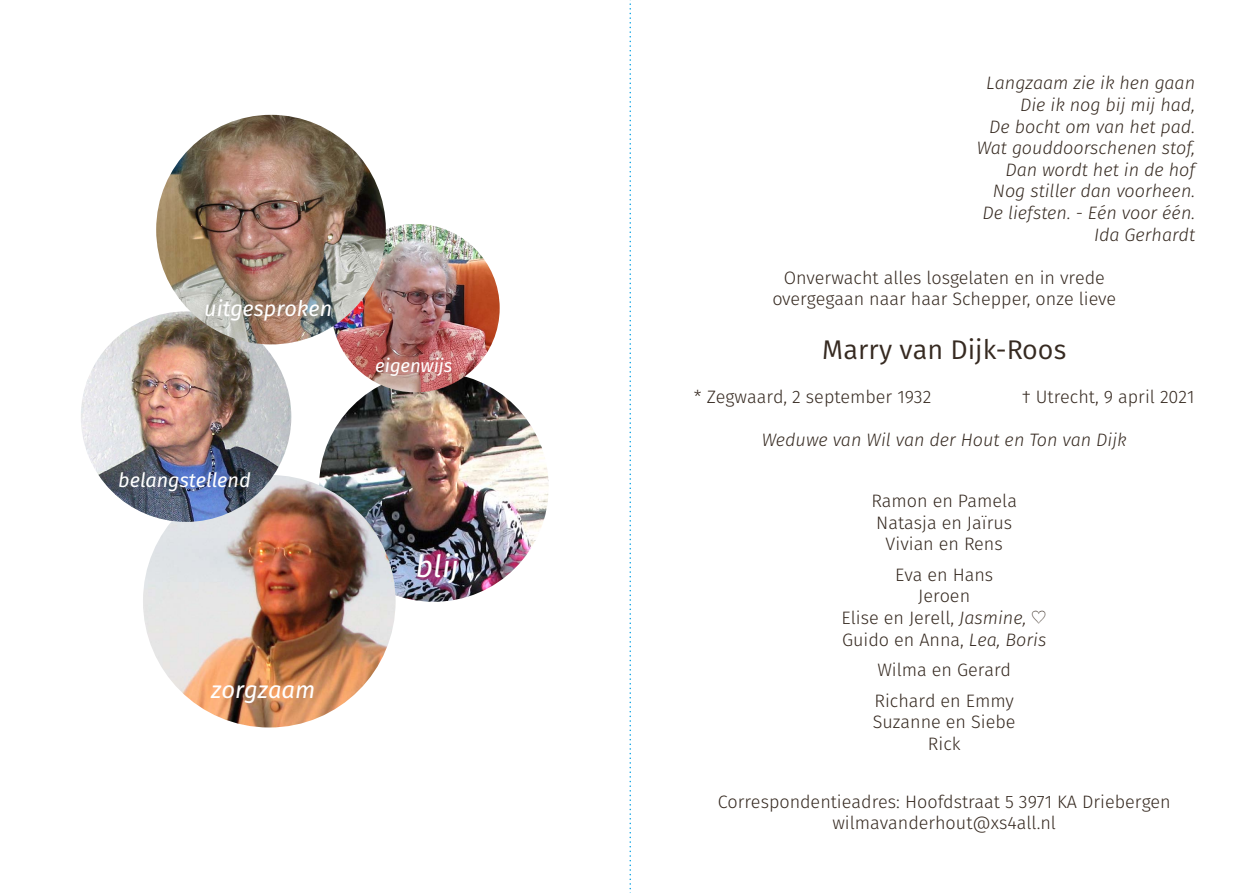
<style>
.page{position:relative;width:1259px;height:893px;background:#fff}
.page>*{position:absolute;margin:0;border:0;box-sizing:border-box;transform-origin:0 0}
.t1{font:italic 30.6px "Fira Sans";color:#fff}
.t2{font:27px "Fira Sans";color:#362a21}
.t3{font:italic 23.7px "Fira Sans";color:#fff}
.t4{font:italic 21.6px "Fira Sans";color:#fff}
.t5{font:italic 19.8px "Fira Sans";color:#fff}
.t6{font:italic 18.45px "Fira Sans";color:#fff}
.t7{font:300 18px/21.6px "Fira Sans";color:#362a21;text-align:center}
.t8{font:italic 300 18px/21.6px "Fira Sans";color:#362a21;text-align:right}
.s1{font-style:italic}
.s2{font-family:"Hearts BV";font-weight:400}
</style>
<div class="page">
<img style="left:319px;top:372px;width:230px;height:230px;border-radius:115px">
<img style="left:331px;top:224px;width:169px;height:168px;border-radius:84px">
<img style="left:143px;top:475px;width:252px;height:252px;border-radius:126px">
<svg style="left:629px;top:0;width:2px;height:893px"></svg>
<img style="left:81px;top:311px;width:210px;height:211px;border-radius:105px">
<img style="left:156px;top:115px;width:230px;height:229px;border-radius:115px">
<p class="t4" style="left:204px;top:293px;width:130px">uitgesproken</p>
<p class="t5" style="left:118px;top:466px;width:134px">belangstellend</p>
<h3 class="t3" style="left:211px;top:673px;width:106px">zorgzaam</h3>
<p class="t6" style="left:375px;top:353px;width:79px">eigenwijs</p>
<h1 class="t1" style="left:415px;top:545px;width:45px">blij</h1>
<p class="t8" style="left:977px;top:72px;width:220px">Langzaam zie ik hen gaan<br>Die ik nog bij mij had,<br>De bocht om van het pad.<br>Wat gouddoorschenen stof,<br>Dan wordt het in de hof<br>Nog stiller dan voorheen.<br>De liefsten. - Eén voor één.<br>Ida Gerhardt</p>
<p class="t7" style="left:772px;top:267px;width:345px">Onverwacht alles losgelaten en in vrede overgegaan naar haar Schepper, onze lieve</p>
<h2 class="t2" style="left:822px;top:331px;width:245px">Marry van Dijk-Roos</h2>
<p class="t7" style="left:694px;top:385px;width:239px">* Zegwaard, 2 september 1932</p>
<p class="t7" style="left:1021px;top:385px;width:174px">† Utrecht, 9 april 2021</p>
<p class="t8" style="left:762px;top:429px;width:366px">Weduwe van Wil van der Hout en Ton van Dijk</p>
<p class="t7" style="left:871px;top:490px;width:147px">Ramon en Pamela<br>Natasja en Jaïrus<br>Vivian en Rens</p>
<p class="t7" style="left:841px;top:564px;width:207px">Eva en Hans<br>Jeroen<br>Elise en Jerell, <span class="s1">Jasmine,</span> <span class="s2">E<br></span>Guido en Anna, <span class="s1">Lea, Boris</span></p>
<p class="t7" style="left:874px;top:655px;width:141px;line-height:30.6px;text-align:left">Wilma en Gerard<br>Richard en Emmy</p>
<p class="t7" style="left:873px;top:711px;width:144px">Suzanne en Siebe<br>Rick</p>
<p class="t7" style="left:718px;top:790px;width:454px">Correspondentieadres: Hoofdstraat 5 3971 KA Driebergen wilmavanderhout@xs4all.nl</p>
</div>
